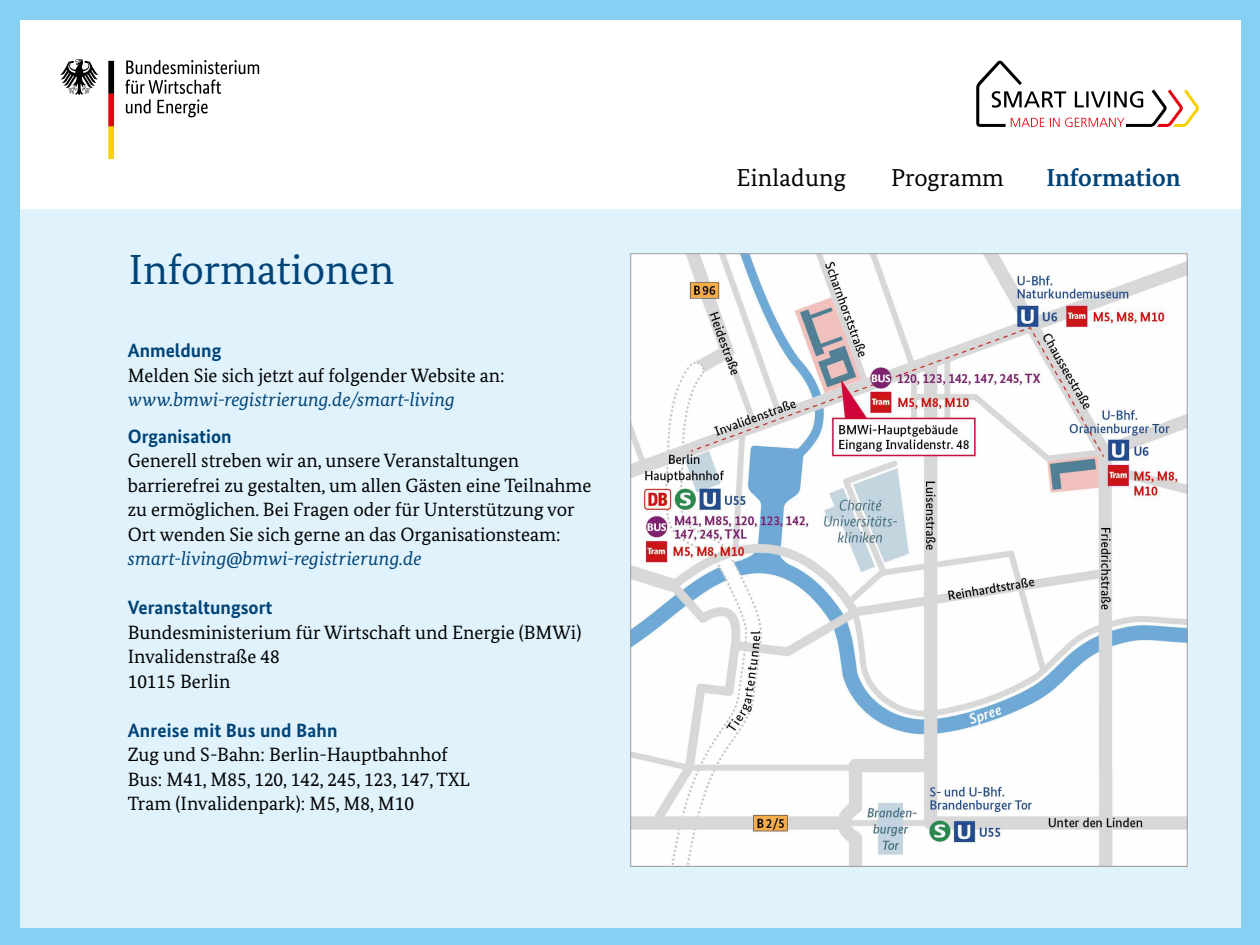
<style>
.page{position:relative;width:1260px;height:945px;background:#fff}
.page>*{position:absolute;margin:0;border:0;box-sizing:border-box;transform-origin:0 0}
.t1{font:42px "Bundes Serif";color:#004377}
.t2{font:24.5px "Bundes Serif";letter-spacing:.01em;color:#000}
.t3{font:700 24.5px "Bundes Serif";color:#004377}
.t4{font:19.25px/24.5px "Bundes Serif";color:#000}
.t5{font:italic 19.25px "Bundes Serif";letter-spacing:.005em;color:#004377}
.t6{font:700 19.25px "Bundes Sans";color:#004377}
</style>
<div class="page">
<div style="left:0;top:0;width:1260px;height:945px;background:linear-gradient(to right,#86d0f4,#87d0f4)"></div>
<div style="left:20px;top:198px;width:1220px;height:730px;background:#e0f3fc"></div>
<div style="left:20px;top:20px;width:1220px;height:188px;background:#fff"></div>
<svg style="left:125px;top:60px;width:135px;height:58px"></svg>
<svg style="left:60px;top:59px;width:39px;height:36px"></svg>
<svg style="left:108px;top:60px;width:7px;height:100px"></svg>
<svg style="left:976px;top:60px;width:223px;height:67px"></svg>
<img style="left:632px;top:255px;width:554px;height:610px">
<h1 class="t1" style="left:129px;top:243px;width:267px">Informationen</h1>
<p class="t6" style="left:128px;top:339px;width:95px">Anmeldung</p>
<p class="t4" style="left:128px;top:362px;width:379px">Melden Sie sich jetzt auf folgender Website an:</p>
<p class="t5" style="left:128px;top:388px;width:329px">www.bmwi-registrierung.de/smart-living</p>
<p class="t6" style="left:128px;top:424px;width:106px">Organisation</p>
<p class="t4" style="left:128px;top:448px;width:465px">Generell streben wir an, unsere Veranstaltungen barrierefrei zu gestalten, um allen Gästen eine Teilnahme zu ermöglichen. Bei Fragen oder für Unterstützung vor Ort wenden Sie sich gerne an das Organisationsteam:</p>
<p class="t5" style="left:128px;top:547px;width:296px">smart-living@bmwi-registrierung.de</p>
<p class="t6" style="left:128px;top:596px;width:146px">Veranstaltungsort</p>
<p class="t4" style="left:128px;top:620px;width:455px">Bundesministerium für Wirtschaft und Energie (BMWi)<br>Invalidenstraße 48<br>10115 Berlin</p>
<p class="t6" style="left:128px;top:718px;width:211px">Anreise mit Bus und Bahn</p>
<p class="t4" style="left:128px;top:742px;width:344px">Zug und S-Bahn: Berlin-Hauptbahnhof<br>Bus: M41, M85, 120, 142, 245, 123, 147, TXL<br>Tram (Invalidenpark): M5, M8, M10</p>
<p class="t2" style="left:737px;top:162px;width:111px">Einladung</p>
<p class="t2" style="left:891px;top:162px;width:114px">Programm</p>
<p class="t3" style="left:1046px;top:162px;width:136px">Information</p>
</div>
